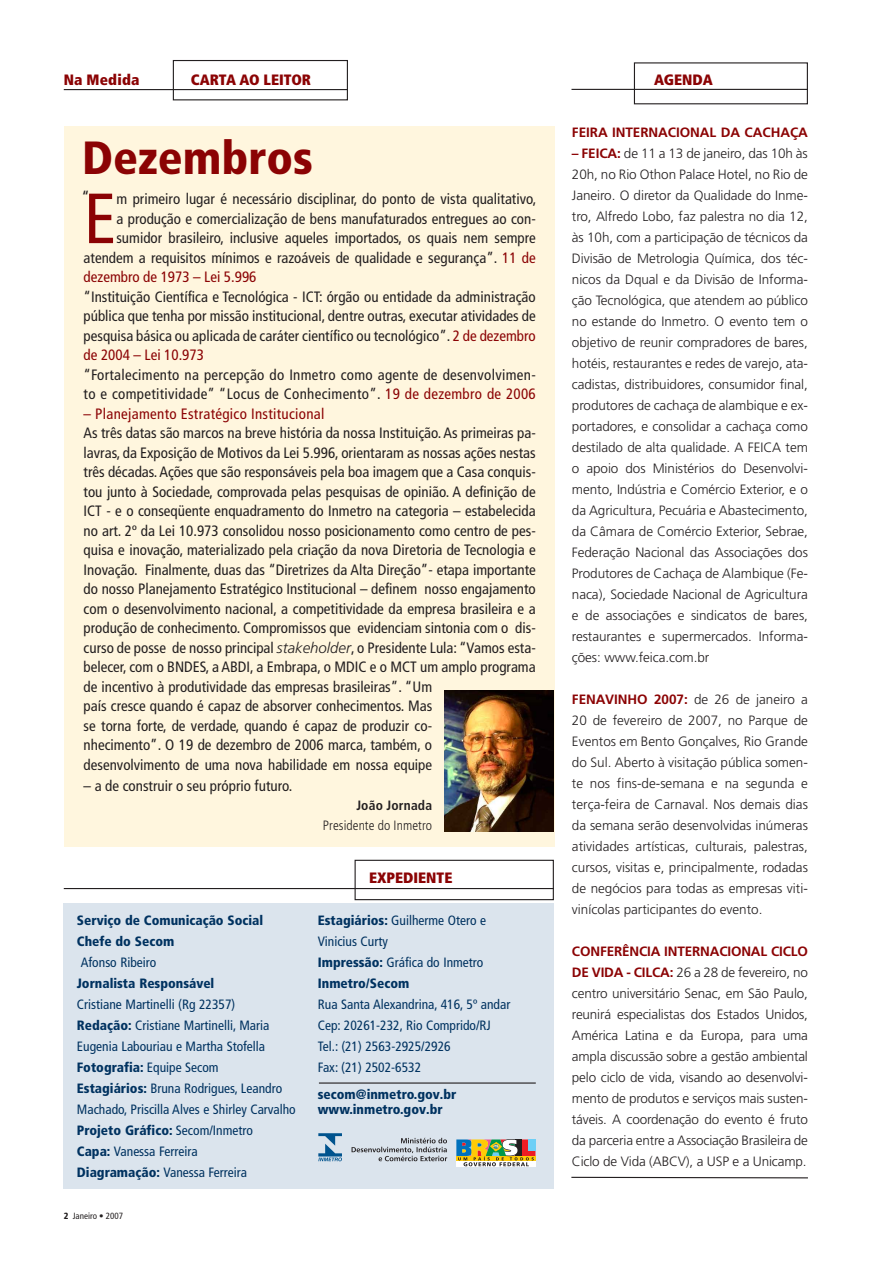
<style>
.page{position:relative;width:893px;height:1263px;background:#fff}
.page>*{position:absolute;margin:0;border:0;box-sizing:border-box;transform-origin:0 0}
.t1{font:condensed 70.8px "Frutiger";color:#8b0304}
.t2{font:900 condensed 46.5px "Frutiger";color:#8b0304}
.t3{font:condensed 16.5px "Frutiger";color:#231f20}
.t4{font:condensed 15px/19.5px "Frutiger";color:#231f20;text-align:justify}
.t5{font:condensed 15px/19.5px "Frutiger";letter-spacing:.02em;color:#231f20}
.t6{font:900 condensed 15px "Frutiger";color:#8b0304}
.t7{font:condensed 15px "Frutiger";letter-spacing:.02em;color:#8b0304}
.t8{font:condensed 15px "Frutiger";color:#8b0304}
.t9{font:300 13.5px/21px "Frutiger";letter-spacing:-.005em;color:#231f20;text-align:justify}
.t10{font:condensed 13.5px/21px "Frutiger";color:#003260}
.t11{font:900 condensed 13.5px/21px "Frutiger";color:#003260}
.t12{font:700 13.5px "Frutiger";letter-spacing:-.005em;color:#8b0304}
.t13{font:300 condensed 13.5px "Frutiger";letter-spacing:.005em;color:#231f20}
.t14{font:700 condensed 13.5px "Frutiger";letter-spacing:.015em;color:#231f20}
.t15{font:condensed 9px "Frutiger";color:#231f20}
.s1{color:#8b0304}
.s2{font-weight:300;font-style:italic;font-stretch:normal}
.s3{font-weight:900}
.s4{font-weight:700;color:#8b0304}
</style>
<div class="page">
<div style="left:64px;top:126px;width:490px;height:720px;background:#fff6de"></div>
<div style="left:173px;top:60px;width:175px;height:40px;border:1px solid #231f20"></div>
<hr style="left:64px;top:89px;width:283px;height:1px;background:#231f20">
<div style="left:64px;top:903px;width:490px;height:286px;background:#dbe4ed"></div>
<div style="left:355px;top:860px;width:199px;height:40px;border:1px solid #231f20"></div>
<hr style="left:64px;top:888px;width:490px;height:1px;background:#231f20">
<div style="left:634px;top:62px;width:174px;height:42px;border:1px solid #231f20"></div>
<hr style="left:571px;top:89px;width:237px;height:1px;background:#231f20">
<img style="left:445px;top:690px;width:109px;height:142px">
<svg style="left:571px;top:1176px;width:237px;height:3px"></svg>
<hr style="left:319px;top:1082px;width:217px;height:1px;background:#231f20">
<svg style="left:352px;top:1138px;width:95px;height:23px"></svg>
<svg style="left:456px;top:1166px;width:79px;height:1px"></svg>
<svg style="left:456px;top:1139px;width:79px;height:27px;background:#a5a06e"></svg>
<svg style="left:318px;top:1133px;width:24px;height:28px"></svg>
<p class="t6" style="left:64px;top:70px;width:77px">Na Medida</p>
<p class="t6" style="left:191px;top:70px;width:122px">CARTA AO LEITOR</p>
<h2 class="t2" style="left:82px;top:130px;width:232px">Dezembros</h2>
<p class="t3" style="left:82px;top:188px;width:10px">“</p>
<h1 class="t1" style="left:84px;top:177px;width:34px">E</h1>
<p class="t4" style="left:116px;top:189px;width:421px">m primeiro lugar é necessário disciplinar, do ponto de vista qualitativo,</p>
<p class="t4" style="left:116px;top:209px;width:421px">a produção e comercialização de bens manufaturados entregues ao con-</p>
<p class="t4" style="left:116px;top:228px;width:421px">sumidor brasileiro, inclusive aqueles importados, os quais nem sempre</p>
<p class="t4" style="left:84px;top:248px;width:454px">atendem a requisitos mínimos e razoáveis de qualidade e segurança”. <span class="s1">11 de</span></p>
<p class="t8" style="left:84px;top:268px;width:174px">dezembro de 1973 – Lei 5.996</p>
<p class="t4" style="left:84px;top:287px;width:454px">“Instituição Científica e Tecnológica - ICT: órgão ou entidade da administração pública que tenha por missão institucional, dentre outras, executar atividades de pesquisa básica ou aplicada de caráter científico ou tecnológico”. <span class="s1">2 de dezembro de 2004 – Lei 10.973</span></p>
<p class="t5" style="left:84px;top:365px;width:454px">“Fortalecimento na percepção do Inmetro como agente de desenvolvimen&shy;to e competitividade” “Locus de Conhecimento”. <span class="s1">19 de dezembro de 2006</span></p>
<p class="t7" style="left:84px;top:405px;width:242px">– Planejamento Estratégico Institucional</p>
<p class="t4" style="left:84px;top:423px;width:454px;text-align:left">As três datas são marcos na breve história da nossa Instituição. As primeiras pa&shy;lavras, da Exposição de Motivos da Lei 5.996, orientaram as nossas ações nestas três décadas. Ações que são responsáveis pela boa imagem que a Casa conquis&shy;tou junto à Sociedade, comprovada pelas pesquisas de opinião. A definição de ICT - e o conseqüente enquadramento do Inmetro na categoria – estabelecida no art. 2º da Lei 10.973 consolidou nosso posicionamento como centro de pes&shy;quisa e inovação, materializado pela criação da nova Diretoria de Tecnologia e Inovação. Finalmente, duas das “Diretrizes da Alta Direção”- etapa importante do nosso Planejamento Estratégico Institucional – definem nosso engajamento com o desenvolvimento nacional, a competitividade da empresa brasileira e a produção de conhecimento. Compromissos que evidenciam sintonia com o dis&shy;curso de posse de nosso principal <span class="s2">stakeholder</span>, o Presidente Lula: “Vamos esta&shy;belecer, com o BNDES, a ABDI, a Embrapa, o MDIC e o MCT um amplo programa de incentivo à produtividade das empresas brasileiras”. “Um<br>país cresce quando é capaz de absorver conhecimentos. Mas<br>se torna forte, de verdade, quando é capaz de produzir co-<br>nhecimento”. O 19 de dezembro de 2006 marca, também, o<br>desenvolvimento de uma nova habilidade em nossa equipe</p>
<p class="t4" style="left:84px;top:776px;width:210px">– a de construir o seu próprio futuro.</p>
<p class="t14" style="left:356px;top:797px;width:77px">João Jornada</p>
<p class="t13" style="left:323px;top:817px;width:111px">Presidente do Inmetro</p>
<p class="t11" style="left:77px;top:910px;width:188px">Serviço de Comunicação Social<br>Chefe do Secom</p>
<p class="t10" style="left:81px;top:952px;width:77px">Afonso Ribeiro</p>
<p class="t11" style="left:77px;top:973px;width:139px">Jornalista Responsável</p>
<p class="t10" style="left:77px;top:994px;width:220px">Cristiane Martinelli (Rg 22357)<br><span class="s3">Redação:</span> Cristiane Martinelli, Maria Eugenia Labouriau e Martha Stofella <span class="s3">Fotografia:</span> Equipe Secom<br><span class="s3">Estagiários:</span> Bruna Rodrigues, Leandro Machado, Priscilla Alves e Shirley Carvalho <span class="s3">Projeto Gráfico:</span> Secom/Inmetro<br><span class="s3">Capa:</span> Vanessa Ferreira<br><span class="s3">Diagramação:</span> Vanessa Ferreira</p>
<p class="t15" style="left:64px;top:1210px;width:61px"><span class="s3">2</span> Janeiro • 2007</p>
<p class="t6" style="left:369px;top:869px;width:85px">EXPEDIENTE</p>
<p class="t10" style="left:318px;top:910px;width:170px"><span class="s3">Estagiários:</span> Guilherme Otero e<br>Vinicius Curty<br><span class="s3">Impressão:</span> Gráfica do Inmetro<br><span class="s3">Inmetro/Secom</span></p>
<p class="t10" style="left:318px;top:994px;width:194px">Rua Santa Alexandrina, 416, 5º andar<br>Cep: 20261-232, Rio Comprido/RJ<br>Tel.: (21) 2563-2925/2926<br>Fax: (21) 2502-6532</p>
<p class="t11" style="left:318px;top:1087px;width:140px;line-height:15px">secom@inmetro.gov.br www.inmetro.gov.br</p>
<p class="t6" style="left:654px;top:70px;width:60px">AGENDA</p>
<p class="t12" style="left:572px;top:125px;width:237px">FEIRA INTERNACIONAL DA CACHAÇA</p>
<p class="t9" style="left:572px;top:143px;width:238px"><span class="s4">– FEICA:</span> de 11 a 13 de janeiro, das 10h às 20h, no Rio Othon Palace Hotel, no Rio de Janeiro. O diretor da Qualidade do Inme&shy;tro, Alfredo Lobo, faz palestra no dia 12, às 10h, com a participação de técnicos da Divisão de Metrologia Química, dos téc&shy;nicos da Dqual e da Divisão de Informa&shy;ção Tecnológica, que atendem ao público no estande do Inmetro. O evento tem o objetivo de reunir compradores de bares, hotéis, restaurantes e redes de varejo, ata&shy;cadistas, distribuidores, consumidor final, produtores de cachaça de alambique e ex&shy;portadores, e consolidar a cachaça como destilado de alta qualidade. A FEICA tem o apoio dos Ministérios do Desenvolvi&shy;mento, Indústria e Comércio Exterior, e o da Agricultura, Pecuária e Abastecimento, da Câmara de Comércio Exterior, Sebrae, Federação Nacional das Associações dos Produtores de Cachaça de Alambique (Fe&shy;naca), Sociedade Nacional de Agricultura e de associações e sindicatos de bares, restaurantes e supermercados. Informa&shy;ções: www.feica.com.br</p>
<p class="t9" style="left:572px;top:689px;width:237px"><span class="s4">FENAVINHO 2007:</span> de 26 de janeiro a 20 de fevereiro de 2007, no Parque de Eventos em Bento Gonçalves, Rio Grande do Sul. Aberto à visitação pública somen&shy;te nos fins-de-semana e na segunda e terça-feira de Carnaval. Nos demais dias da semana serão desenvolvidas inúmeras atividades artísticas, culturais, palestras, cursos, visitas e, principalmente, rodadas de negócios para todas as empresas viti&shy;vinícolas participantes do evento.</p>
<p class="t9" style="left:572px;top:941px;width:238px"><span class="s4">CONFERÊNCIA INTERNACIONAL CICLO DE VIDA - CILCA:</span> 26 a 28 de fevereiro, no centro universitário Senac, em São Paulo, reunirá especialistas dos Estados Unidos, América Latina e da Europa, para uma ampla discussão sobre a gestão ambiental pelo ciclo de vida, visando ao desenvolvi&shy;mento de produtos e serviços mais susten&shy;táveis. A coordenação do evento é fruto da parceria entre a Associação Brasileira de Ciclo de Vida (ABCV), a USP e a Unicamp.</p>
</div>
